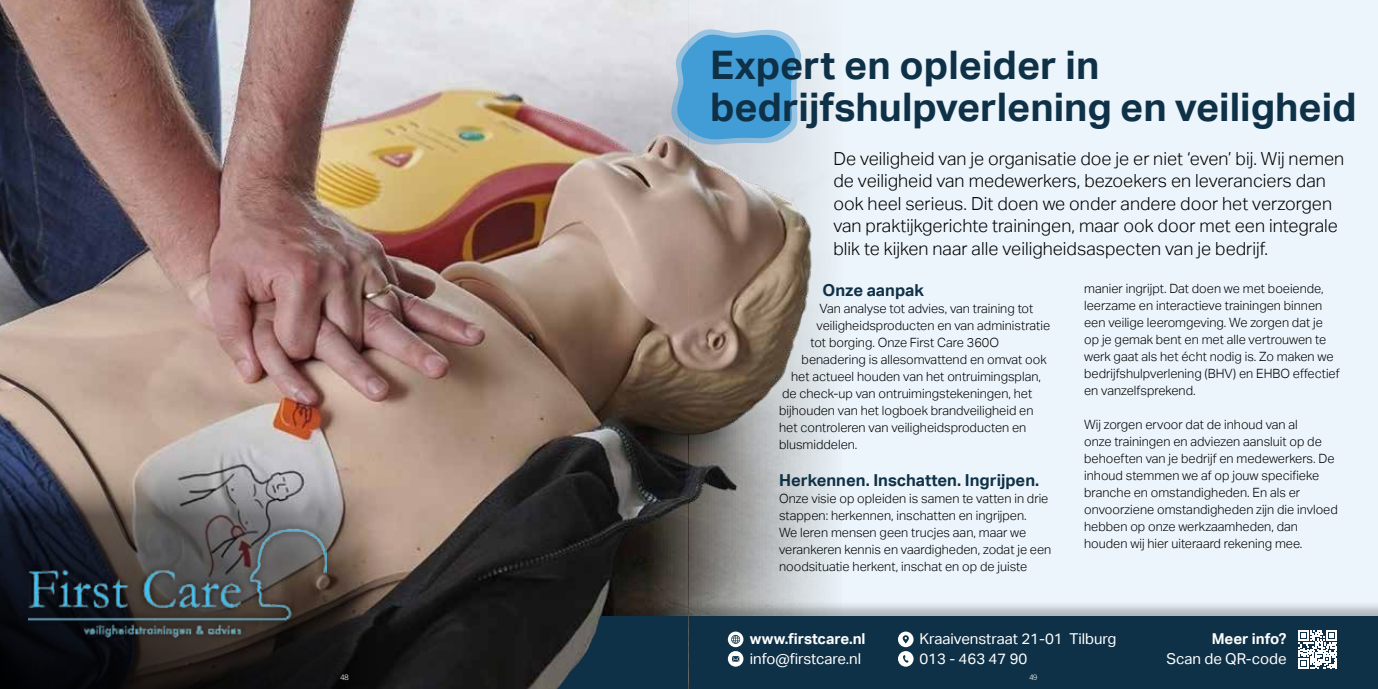
<style>
.page{position:relative;width:1378px;height:689px;background:#fff}
.page>*{position:absolute;margin:0;border:0;box-sizing:border-box;transform-origin:0 0}
.t1{font:700 39.3px/42px "Aktiv Grotesk";color:#0f3147}
.t2{font:300 18px/22.5px "Aktiv Grotesk";color:#000}
.t3{font:700 16.5px "Aktiv Grotesk";color:#0f3147}
.t4{font:15px/19.5px "Aktiv Grotesk";color:#fff}
.t5{font:700 15px "Aktiv Grotesk";color:#fff}
.t6{font:300 12.75px/17px "Aktiv Grotesk";color:#000}
.t7{font:300 7.5px "Trade Gothic LT Std";color:#fff}
</style>
<div class="page">
<img style="left:0;top:0;width:689px;height:600px">
<div style="left:0;top:600px;width:689px;height:89px;background:#000;opacity:.25"></div>
<svg style="left:402px;top:617px;width:287px;height:72px;background:#1b272f"></svg>
<svg style="left:0;top:456px;width:402px;height:233px;background:#5b5555"></svg>
<svg style="left:21px;top:521px;width:313px;height:123px;background:#413e41"></svg>
<img style="left:29px;top:529px;width:298px;height:130px">
<div style="left:689px;top:0;width:689px;height:689px;background:#ecf5fb"></div>
<div style="left:689px;top:600px;width:689px;height:89px;background:#000;opacity:.25"></div>
<div style="left:689px;top:617px;width:689px;height:72px;background:#0f3147"></div>
<svg style="left:667px;top:27px;width:135px;height:119px;background:#66abd8"></svg>
<img style="left:689px;top:125px;width:125px;height:542px">
<svg style="left:728px;top:631px;width:15px;height:35px"></svg>
<svg style="left:898px;top:631px;width:15px;height:35px"></svg>
<svg style="left:1298px;top:630px;width:38px;height:39px"></svg>
<h1 class="t1" style="left:710px;top:45px;width:648px">Expert en opleider in bedrijfshulpverlening en veiligheid</h1>
<p class="t2" style="left:833px;top:147px;width:512px">De veiligheid van je organisatie doe je er niet ‘even’ bij. Wij nemen de veiligheid van medewerkers, bezoekers en leveranciers dan ook heel serieus. Dit doen we onder andere door het verzorgen van praktijkgerichte trainingen, maar ook door met een integrale blik te kijken naar alle veiligheidsaspecten van je bedrijf.</p>
<p class="t3" style="left:822px;top:280px;width:103px">Onze aanpak</p>
<p class="t6" style="left:819px;top:300px;width:215px">Van analyse tot advies, van training tot</p>
<p class="t6" style="left:816px;top:317px;width:235px">veiligheidsproducten en van administratie</p>
<p class="t6" style="left:810px;top:334px;width:190px">tot borging. Onze First Care 360O</p>
<p class="t6" style="left:801px;top:351px;width:247px">benadering is allesomvattend en omvat ook</p>
<p class="t6" style="left:791px;top:368px;width:251px">het actueel houden van het ontruimingsplan,</p>
<p class="t6" style="left:782px;top:385px;width:252px">de check-up van ontruimingstekeningen, het</p>
<p class="t6" style="left:779px;top:402px;width:256px">bijhouden van het logboek brandveiligheid en</p>
<p class="t6" style="left:779px;top:419px;width:249px">het controleren van veiligheidsproducten en</p>
<p class="t6" style="left:779px;top:436px;width:80px">blusmiddelen.</p>
<p class="t3" style="left:779px;top:470px;width:262px">Herkennen. Inschatten. Ingrijpen.</p>
<p class="t6" style="left:779px;top:490px;width:274px">Onze visie op opleiden is samen te vatten in drie stappen: herkennen, inschatten en ingrijpen.<br>We leren mensen geen trucjes aan, maar we verankeren kennis en vaardigheden, zodat je een noodsituatie herkent, inschat en op de juiste</p>
<p class="t6" style="left:1084px;top:280px;width:257px">manier ingrijpt. Dat doen we met boeiende, leerzame en interactieve trainingen binnen een veilige leeromgeving. We zorgen dat je op je gemak bent en met alle vertrouwen te werk gaat als het écht nodig is. Zo maken we bedrijfshulpverlening (BHV) en EHBO effectief en vanzelfsprekend.</p>
<p class="t6" style="left:1084px;top:416px;width:255px">Wij zorgen ervoor dat de inhoud van al<br>onze trainingen en adviezen aansluit op de behoeften van je bedrijf en medewerkers. De inhoud stemmen we af op jouw specifieke branche en omstandigheden. En als er onvoorziene omstandigheden zijn die invloed hebben op onze werkzaamheden, dan houden wij hier uiteraard rekening mee.</p>
<p class="t5" style="left:750px;top:630px;width:117px">www.firstcare.nl</p>
<p class="t4" style="left:750px;top:649px;width:113px">info@firstcare.nl</p>
<p class="t4" style="left:919px;top:629px;width:199px">Kraaivenstraat 21-01 Tilburg<br>013 - 463 47 90</p>
<p class="t5" style="left:1211px;top:630px;width:76px">Meer info?</p>
<p class="t4" style="left:1166px;top:649px;width:121px">Scan de QR-code</p>
<p class="t7" style="left:340px;top:672px;width:10px">48</p>
<p class="t7" style="left:1029px;top:672px;width:9px">49</p>
</div>
